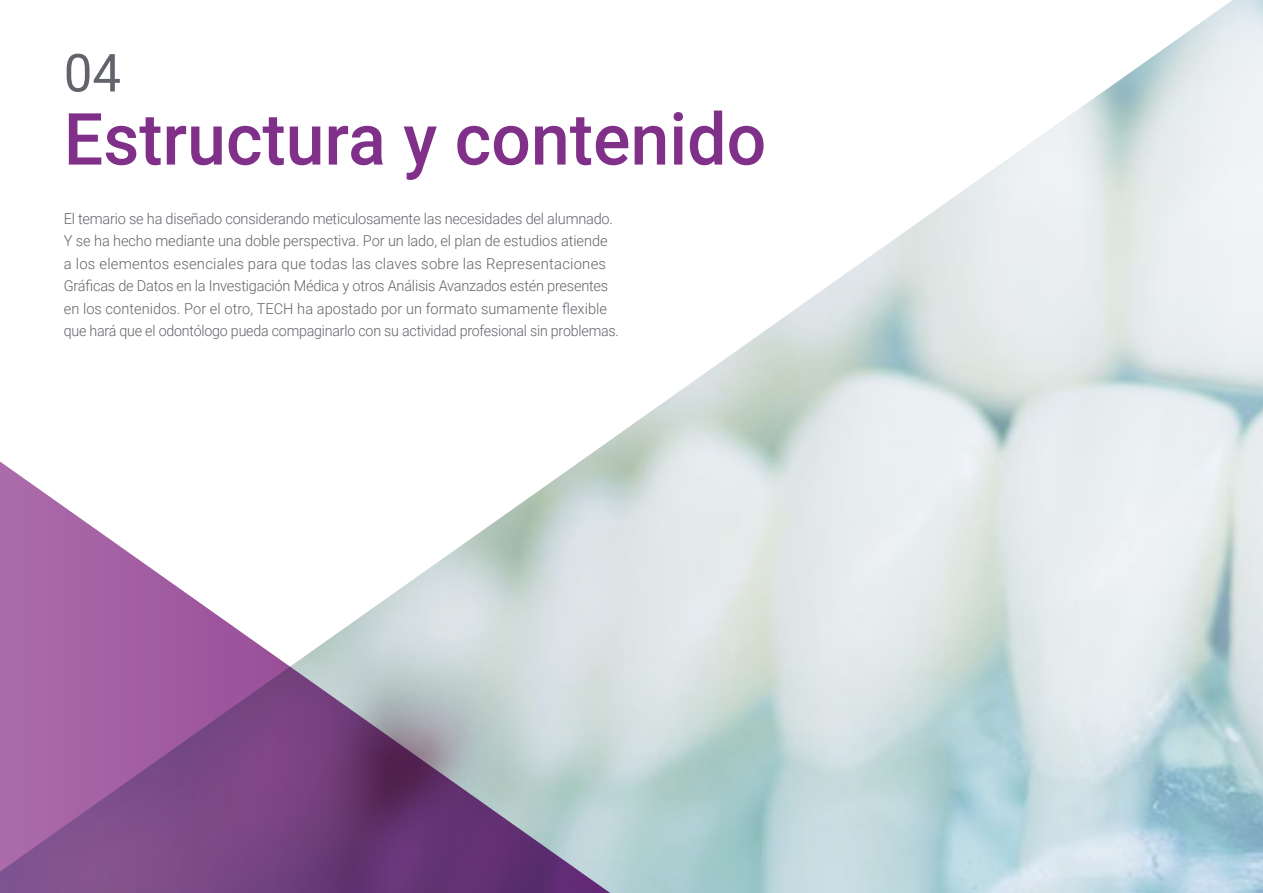
<style>
.page{position:relative;width:1263px;height:893px;background:#fff}
.page>*{position:absolute;margin:0;border:0;box-sizing:border-box;transform-origin:0 0}
.t1{font:500 72px "Roboto";color:#813089}
.t2{font:52.5px "Roboto";color:#61646a}
.t3{font:300 15px/22.5px "Roboto";letter-spacing:-.015em;color:#61646a}
</style>
<div class="page">
<svg style="left:0;top:446px;width:640px;height:447px"></svg>
<h2 class="t2" style="left:64px;top:36px;width:59px">04</h2>
<h1 class="t1" style="left:64px;top:89px;width:704px">Estructura y contenido</h1>
<p class="t3" style="left:64px;top:207px;width:557px">El temario se ha diseñado considerando meticulosamente las necesidades del alumnado.<br>Y se ha hecho mediante una doble perspectiva. Por un lado, el plan de estudios atiende a los elementos esenciales para que todas las claves sobre las Representaciones Gráficas de Datos en la Investigación Médica y otros Análisis Avanzados estén presentes en los contenidos. Por el otro, TECH ha apostado por un formato sumamente flexible que hará que el odontólogo pueda compaginarlo con su actividad profesional sin problemas.</p>
</div>
